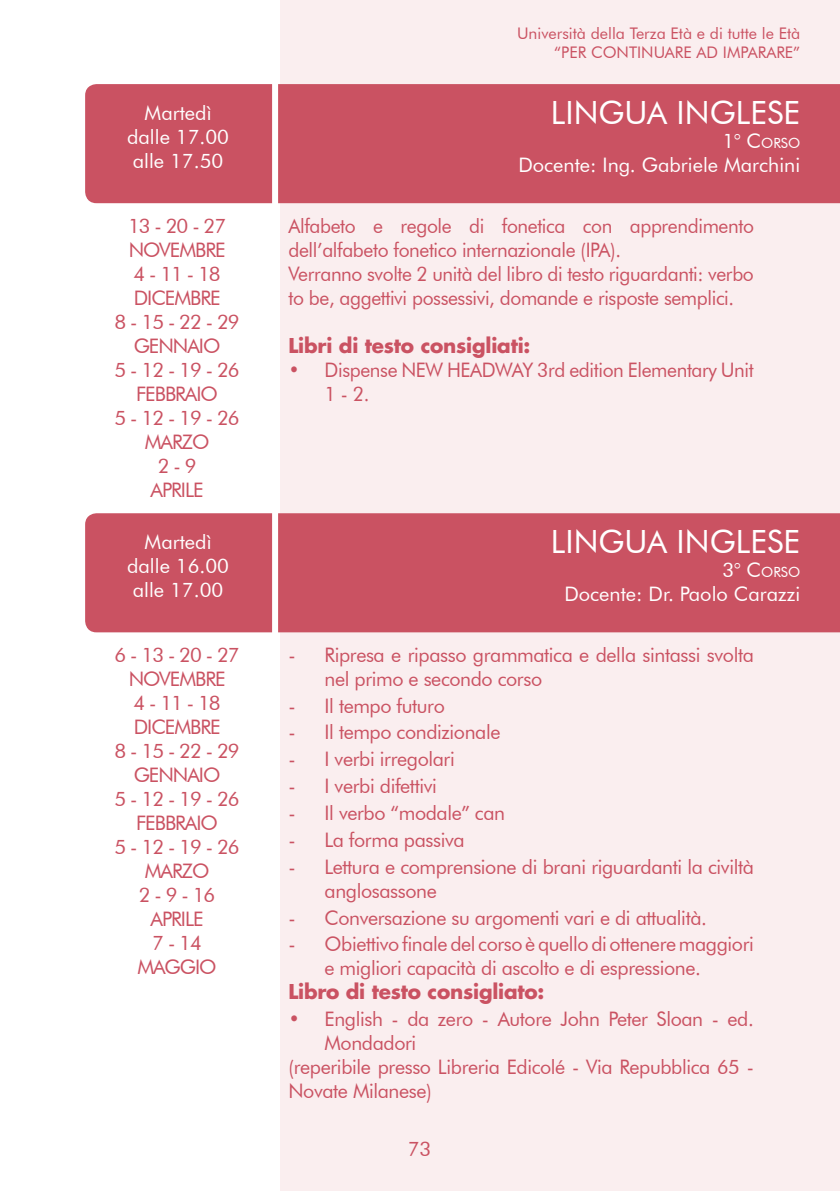
<style>
.page{position:relative;width:840px;height:1191px;background:#fff}
.page>*{position:absolute;margin:0;border:0;box-sizing:border-box;transform-origin:0 0}
.t1{font:32px "Futura BT";color:#fff}
.t2{font:20px/24px "Futura BT";letter-spacing:-.02em;color:#ca5262}
.t3{font:20px/24px "Futura BT";letter-spacing:-.02em;color:#ca5262;scale:.96 1}
.t4{font:20px/24px "Futura BT";letter-spacing:-.05em;color:#ca5262;text-align:center}
.t5{font:20px/24px "Futura BT";color:#fff;text-align:center}
.t6{font:700 20px "Futura LT";letter-spacing:-.01em;color:#ca5262}
.t7{font:16px/19.2px "Futura BT";color:#ca5262;text-align:right}
.t8{font:14px "Futura BT";color:#fff}
.s1{font-size:20px}
</style>
<div class="page">
<div style="left:280px;top:0;width:559px;height:1191px;background:#faeeef"></div>
<div style="left:85px;top:84px;width:754px;height:119px;background:#ca5262"></div>
<div style="left:85px;top:513px;width:754px;height:119px;background:#ca5262"></div>
<div style="left:272px;top:0;width:6px;height:1191px;background:#fff"></div>
<p class="t5" style="left:127px;top:100px;width:103px">Martedì dalle 17.00 alle 17.50</p>
<p class="t4" style="left:114px;top:213px;width:126px">13 - 20 - 27<br>NOVEMBRE<br>4 - 11 - 18<br>DICEMBRE<br>8 - 15 - 22 - 29<br>GENNAIO<br>5 - 12 - 19 - 26<br>FEBBRAIO<br>5 - 12 - 19 - 26<br>MARZO<br>2 - 9<br>APRILE</p>
<p class="t5" style="left:127px;top:529px;width:103px">Martedì dalle 16.00 alle 17.00</p>
<p class="t4" style="left:114px;top:642px;width:126px">6 - 13 - 20 - 27<br>NOVEMBRE<br>4 - 11 - 18<br>DICEMBRE<br>8 - 15 - 22 - 29<br>GENNAIO<br>5 - 12 - 19 - 26<br>FEBBRAIO<br>5 - 12 - 19 - 26<br>MARZO<br>2 - 9 - 16<br>APRILE<br>7 - 14<br>MAGGIO</p>
<p class="t7" style="left:516px;top:24px;width:284px">Università della Terza Età e di tutte le Età “PER CONTINUARE AD IMPARARE”</p>
<h1 class="t1" style="left:550px;top:93px;width:251px">LINGUA INGLESE</h1>
<p class="t8" style="left:722px;top:135px;width:79px"><span class="s1">1° C</span>ORSO</p>
<p class="t5" style="left:518px;top:153px;width:283px">Docente: Ing. Gabriele Marchini</p>
<p class="t3" style="left:288px;top:213px;width:486px">Alfabeto e regole di fonetica con apprendimento dell’alfabeto fonetico internazionale (IPA).<br>Verranno svolte 2 unità del libro di testo riguardanti: verbo to be, aggettivi possessivi, domande e risposte semplici.</p>
<p class="t6" style="left:288px;top:332px;width:243px">Libri di testo consigliati:</p>
<p class="t3" style="left:324px;top:357px;width:448px;text-indent:-36px">• Dispense NEW HEADWAY 3rd edition Elementary Unit<br>1 - 2.</p>
<h1 class="t1" style="left:550px;top:522px;width:251px">LINGUA INGLESE</h1>
<p class="t8" style="left:722px;top:564px;width:79px"><span class="s1">3° C</span> ORSO</p>
<p class="t5" style="left:564px;top:582px;width:237px">Docente: Dr. Paolo Carazzi</p>
<p class="t2" style="left:324px;top:642px;width:430px;text-indent:-36px">- Ripresa e ripasso grammatica e della sintassi svolta nel primo e secondo corso</p>
<p class="t2" style="left:288px;top:693px;width:158px">- Il tempo futuro</p>
<p class="t2" style="left:288px;top:720px;width:213px">- Il tempo condizionale</p>
<p class="t2" style="left:288px;top:747px;width:168px">- I verbi irregolari</p>
<p class="t2" style="left:288px;top:774px;width:150px">- I verbi difettivi</p>
<p class="t2" style="left:288px;top:800px;width:218px">- Il verbo “modale” can</p>
<p class="t2" style="left:288px;top:827px;width:177px">- La forma passiva</p>
<p class="t2" style="left:324px;top:854px;width:430px;text-indent:-36px">- Lettura e comprensione di brani riguardanti la civiltà anglosassone</p>
<p class="t2" style="left:288px;top:905px;width:419px">- Conversazione su argomenti vari e di attualità.</p>
<p class="t2" style="left:324px;top:932px;width:430px;text-indent:-36px">- Obiettivo finale del corso è quello di ottenere maggiori e migliori capacità di ascolto e di espressione.</p>
<p class="t6" style="left:288px;top:978px;width:257px">Libro di testo consigliato:</p>
<p class="t2" style="left:288px;top:1007px;width:466px">• English - da zero - Autore John Peter Sloan - ed.</p>
<p class="t2" style="left:324px;top:1031px;width:93px">Mondadori</p>
<p class="t2" style="left:288px;top:1055px;width:466px">(reperibile presso Libreria Edicolé - Via Repubblica 65 -</p>
<p class="t2" style="left:288px;top:1079px;width:145px">Novate Milanese)</p>
<p class="t2" style="left:407px;top:1136px;width:25px">73</p>
</div>
